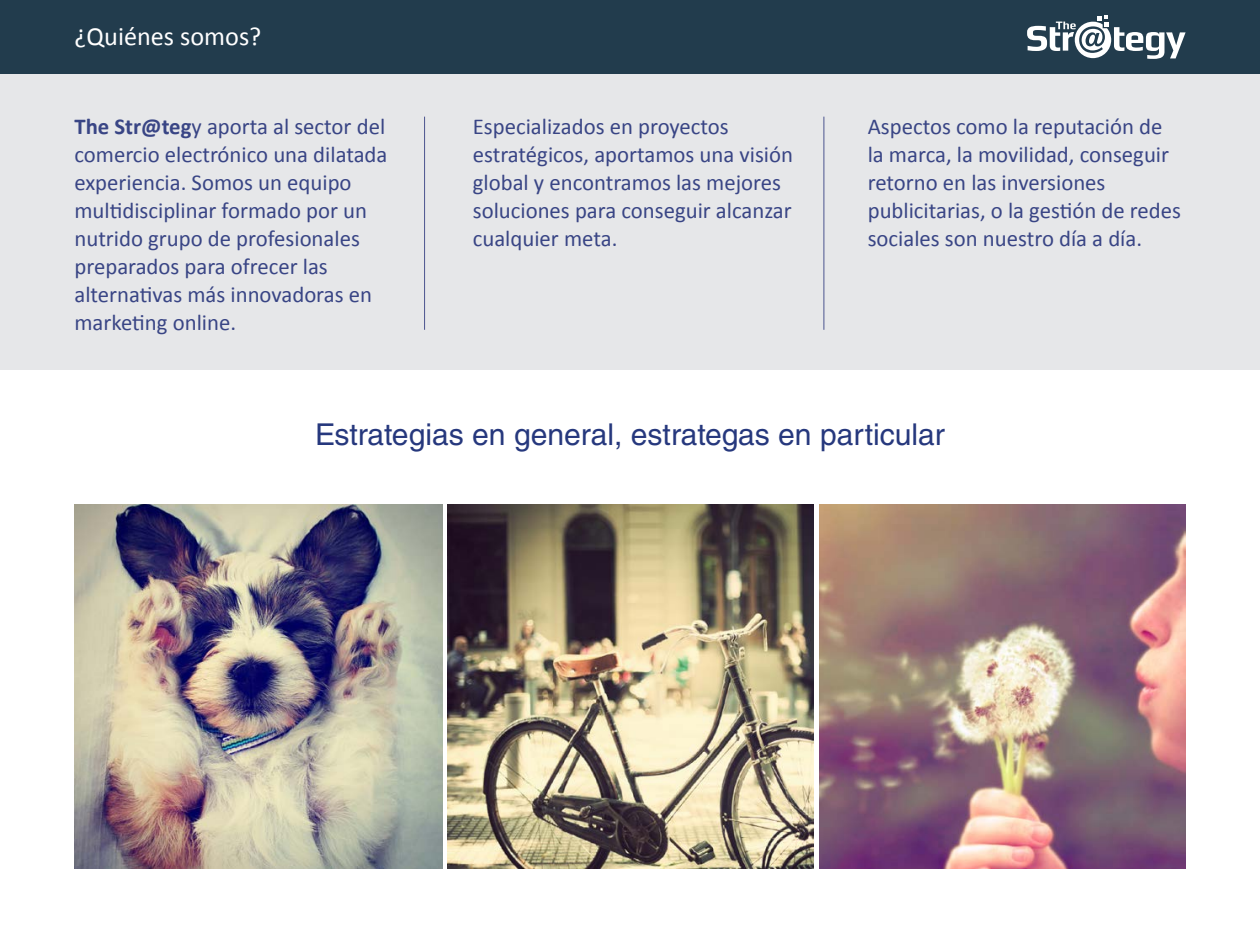
<style>
.page{position:relative;width:1260px;height:943px;background:#fff}
.page>*{position:absolute;margin:0;border:0;box-sizing:border-box;transform-origin:0 0}
.t1{font:30.1px "Helvetica LT Std";color:#26387d}
.t2{font:26.25px "Calibri";color:#fff}
.t3{font:22.75px/28px "Calibri";color:#394585}
.s1{font-weight:700}
</style>
<div class="page">
<div style="left:0;top:0;width:1260px;height:74px;background:#223c4d"></div>
<svg style="left:1027px;top:16px;width:159px;height:43px"></svg>
<img style="left:74px;top:504px;width:368px;height:364px">
<img style="left:448px;top:504px;width:365px;height:364px">
<img style="left:819px;top:504px;width:367px;height:364px">
<div style="left:0;top:74px;width:1260px;height:296px;background:#e6e7e9"></div>
<hr style="left:424px;top:117px;width:1px;height:213px;background:#4b548e">
<hr style="left:823px;top:117px;width:1px;height:213px;background:#4b548e">
<p class="t2" style="left:74px;top:19px;width:189px">¿Quiénes somos?</p>
<p class="t3" style="left:74px;top:112px;width:315px"><span class="s1">The Str@teg</span>y aporta al sector del comercio electrónico una dilatada experiencia. Somos un equipo multidisciplinar formado por un nutrido grupo de profesionales preparados para ofrecer las alternativas más innovadoras en marketing online.</p>
<p class="t3" style="left:473px;top:112px;width:322px">Especializados en proyectos estratégicos, aportamos una visión global y encontramos las mejores soluciones para conseguir alcanzar cualquier meta.</p>
<p class="t3" style="left:868px;top:112px;width:315px">Aspectos como la reputación de la marca, la movilidad, conseguir retorno en las inversiones publicitarias, o la gestión de redes sociales son nuestro día a día.</p>
<p class="t1" style="left:315px;top:417px;width:631px">Estrategias en general, estrategas en particular</p>
</div>
